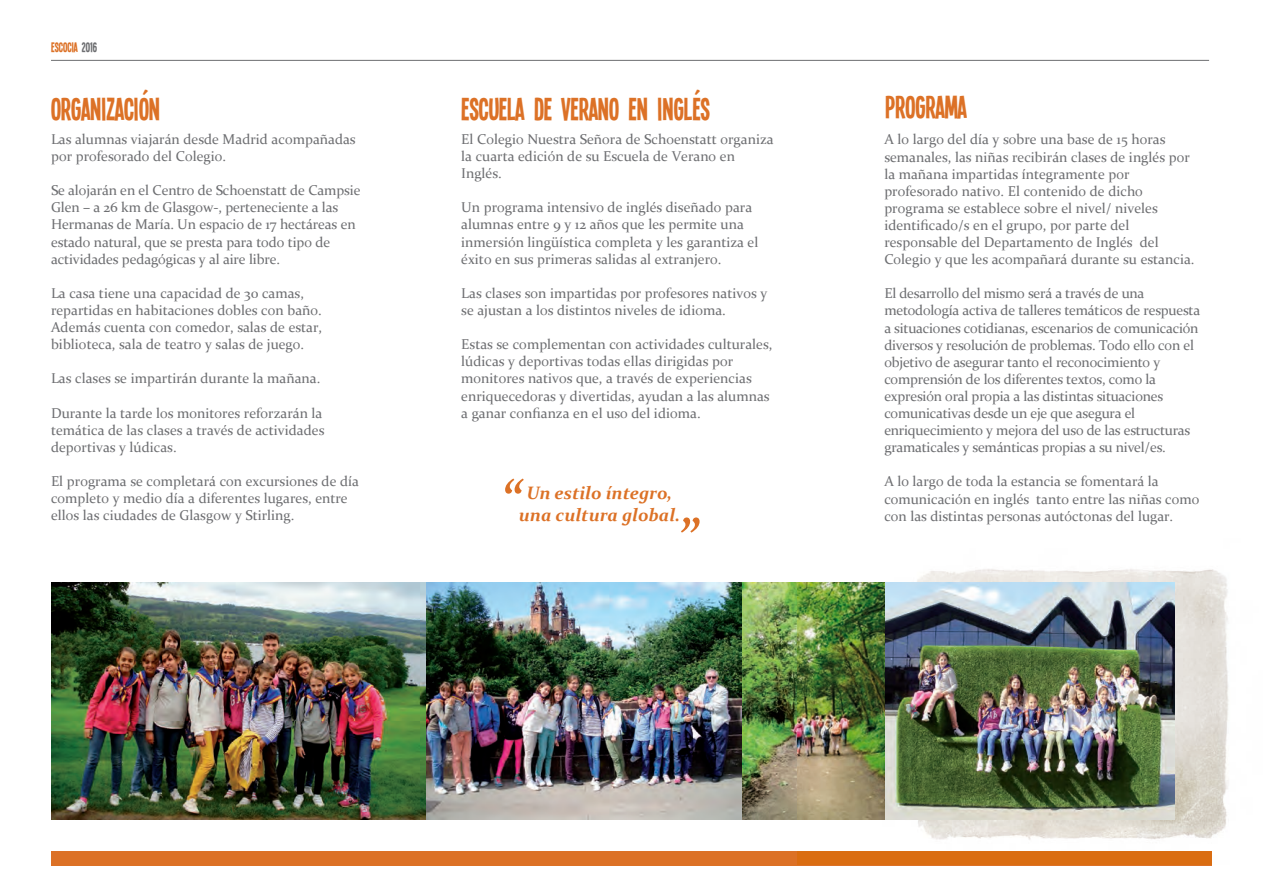
<style>
.page{position:relative;width:1263px;height:893px;background:#fff}
.page>*{position:absolute;margin:0;border:0;box-sizing:border-box;transform-origin:0 0}
.t1{font:34.5px "Single Sleeve";color:#dc7126}
.t2{font:italic 700 18px/21.6px "Constantia";color:#dc7126;text-align:center}
.t3{font:15px "Single Sleeve";color:#dc7126}
.t4{font:14.25px/17.1px "Constantia";color:#6d6e71}
.s1{color:#6d6e71}
</style>
<div class="page">
<img style="left:742px;top:582px;width:55px;height:237px">
<hr style="left:51px;top:60px;width:1158px;height:1px;background:#6d6e71">
<svg style="left:51px;top:851px;width:1161px;height:15px;background:#db6f1e"></svg>
<img style="left:797px;top:569px;width:432px;height:271px">
<img style="left:51px;top:582px;width:691px;height:237px">
<img style="left:885px;top:582px;width:290px;height:237px">
<svg style="left:505px;top:478px;width:19px;height:16px"></svg>
<svg style="left:681px;top:517px;width:18px;height:16px"></svg>
<p class="t3" style="left:51px;top:39px;width:47px">ESCOCIA <span class="s1">2016</span></p>
<h1 class="t1" style="left:51px;top:89px;width:111px">ORGANIZACIóN</h1>
<h1 class="t1" style="left:461px;top:89px;width:250px">ESCUELA DE VERANO EN INGLÉS</h1>
<h1 class="t1" style="left:885px;top:87px;width:83px">PROGRAMA</h1>
<p class="t4" style="left:51px;top:130px;width:306px">Las alumnas viajarán desde Madrid acompañadas por profesorado del Colegio.</p>
<p class="t4" style="left:51px;top:181px;width:311px">Se alojarán en el Centro de Schoenstatt de Campsie Glen – a 26 km de Glasgow-, perteneciente a las Hermanas de María. Un espacio de 17 hectáreas en estado natural, que se presta para todo tipo de actividades pedagógicas y al aire libre.</p>
<p class="t4" style="left:51px;top:284px;width:273px">La casa tiene una capacidad de 30 camas, repartidas en habitaciones dobles con baño.<br>Además cuenta con comedor, salas de estar, biblioteca, sala de teatro y salas de juego.</p>
<p class="t4" style="left:51px;top:369px;width:271px">Las clases se impartirán durante la mañana.</p>
<p class="t4" style="left:51px;top:404px;width:275px">Durante la tarde los monitores reforzarán la temática de las clases a través de actividades deportivas y lúdicas.</p>
<p class="t4" style="left:51px;top:472px;width:310px">El programa se completará con excursiones de día completo y medio día a diferentes lugares, entre ellos las ciudades de Glasgow y Stirling.</p>
<p class="t4" style="left:461px;top:130px;width:314px">El Colegio Nuestra Señora de Schoenstatt organiza la cuarta edición de su Escuela de Verano en<br>Inglés.</p>
<p class="t4" style="left:461px;top:198px;width:299px">Un programa intensivo de inglés diseñado para alumnas entre 9 y 12 años que les permite una inmersión lingüística completa y les garantiza el éxito en sus primeras salidas al extranjero.</p>
<p class="t4" style="left:461px;top:284px;width:307px">Las clases son impartidas por profesores nativos y se ajustan a los distintos niveles de idioma.</p>
<p class="t4" style="left:461px;top:335px;width:313px">Estas se complementan con actividades culturales, lúdicas y deportivas todas ellas dirigidas por monitores nativos que, a través de experiencias enriquecedoras y divertidas, ayudan a las alumnas a ganar confianza en el uso del idioma.</p>
<p class="t4" style="left:884px;top:130px;width:312px">A lo largo del día y sobre una base de 15 horas semanales, las niñas recibirán clases de inglés por la mañana impartidas íntegramente por profesorado nativo. El contenido de dicho programa se establece sobre el nivel/ niveles identificado/s en el grupo, por parte del responsable del Departamento de Inglés del Colegio y que les acompañará durante su estancia.</p>
<p class="t4" style="left:884px;top:284px;width:317px">El desarrollo del mismo será a través de una metodología activa de talleres temáticos de respuesta a situaciones cotidianas, escenarios de comunicación diversos y resolución de problemas. Todo ello con el objetivo de asegurar tanto el reconocimiento y comprensión de los diferentes textos, como la expresión oral propia a las distintas situaciones comunicativas desde un eje que asegura el enriquecimiento y mejora del uso de las estructuras gramaticales y semánticas propias a su nivel/es.</p>
<p class="t4" style="left:884px;top:472px;width:317px">A lo largo de toda la estancia se fomentará la comunicación en inglés tanto entre las niñas como con las distintas personas autóctonas del lugar.</p>
<p class="t2" style="left:519px;top:481px;width:163px">Un estilo íntegro, una cultura global.</p>
</div>
